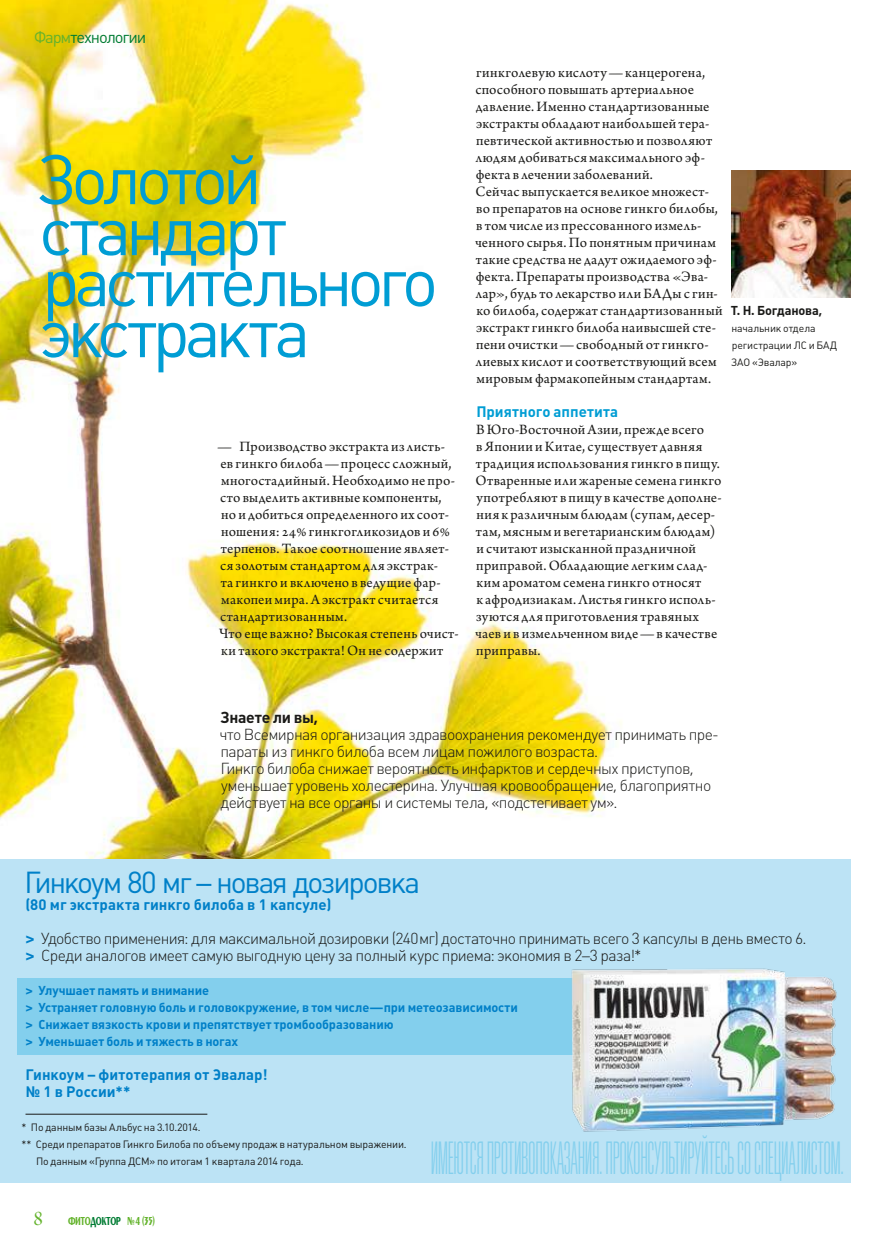
<style>
.page{position:relative;width:893px;height:1259px;background:#fff}
.page>*{position:absolute;margin:0;border:0;box-sizing:border-box;transform-origin:0 0}
.t1{font:69px/51px "Plumb C";letter-spacing:-.075em;color:#009dd4}
.t2{font:100 ultra-condensed 45px "Partner";letter-spacing:-.005em;color:#83cfed;scale:.7 1}
.t3{font:30px "Plumb C";letter-spacing:-.075em;color:#0080c8}
.t4{font:16.5px "Plumb C";letter-spacing:-.07em;color:#007c33}
.t5{font:15.75px/17px "Plumb Light C";letter-spacing:-.04em;color:#1a1a18}
.t6{font:700 15.75px "Plumb C";letter-spacing:-.025em;color:#1a1a18}
.t7{font:15px/17px "Arno Pro";letter-spacing:.02em;color:#1a1a18}
.t8{font:700 15px/17px "Plumb C";color:#0080c8}
.t9{font:700 15px "Plumb C";letter-spacing:.005em;color:#009dd4}
.t10{font:700 12.75px/17px "Plumb C";letter-spacing:-.01em;color:#0080c8}
.t11{font:700 12.75px "Plumb C";letter-spacing:-.015em;color:#1a1a18}
.t12{font:12px "Penta Bold C";letter-spacing:-.04em;color:#64b32c;scale:.64 1}
.t13{font:10.5px/17px "Plumb C";letter-spacing:-.015em;color:#1a1a18}
.s1{color:#64b32c}
.s2{font-family:"Plumb C";font-weight:700;color:#0080c8}
.s3{font-family:"Arno Pro Display";font-size:24px}
.s4{color:#007c33}
</style>
<div class="page">
<img style="left:0;top:0;width:622px;height:859px">
<div style="left:0;top:859px;width:850px;height:323px;background:#bce3f5"></div>
<div style="left:17px;top:978px;width:629px;height:76px;background:#83cfed"></div>
<img style="left:731px;top:170px;width:119px;height:128px">
<hr style="left:26px;top:1114px;width:181px;height:1px;background:#1a1a18">
<img style="left:556px;top:968px;width:281px;height:164px">
<p class="t4" style="left:34px;top:27px;width:114px"><span class="s1">Фарм</span>технологии</p>
<h1 class="t1" style="left:37px;top:154px;width:403px">Золотой стандарт растительного экстракта</h1>
<p class="t7" style="left:217px;top:439px;width:243px">— Производство экстракта из листь&shy;ев гинкго билоба—процесс сложный, многостадийный. Необходимо не про&shy;сто выделить активные компоненты,<br>но и добиться определенного их соот&shy;ношения: 24% гинкгогликозидов и 6% терпенов. Такое соотношение являет&shy;ся золотым стандартом для экстрак-<br>та гинкго и включено в ведущие фар&shy;макопеи мира. А экстракт считается стандартизованным.<br>Что еще важно? Высокая степень очист&shy;ки такого экстракта! Он не содержит</p>
<p class="t7" style="left:475px;top:64px;width:249px">гинкголевую кислоту—канцерогена, способного повышать артериальное давление. Именно стандартизованные экстракты обладают наибольшей тера&shy;певтической активностью и позволяют людям добиваться максимального эф&shy;фекта в лечении заболеваний.<br>Сейчас выпускается великое множест&shy;во препаратов на основе гинкго билобы, в том числе из прессованного измель&shy;ченного сырья. По понятным причинам такие средства не дадут ожидаемого эф&shy;фекта. Препараты производства «Эва&shy;лар», будь то лекарство или БАДы с гин&shy;ко билоба, содержат стандартизованный экстракт гинкго билоба наивысшей сте&shy;пени очистки—свободный от гинкго&shy;лиевых кислот и соответствующий всем мировым фармакопейным стандартам.</p>
<p class="t9" style="left:476px;top:403px;width:143px">Приятного аппетита</p>
<p class="t7" style="left:475px;top:422px;width:248px">В Юго-Восточной Азии, прежде всего<br>в Японии и Китае, существует давняя традиция использования гинкго в пищу.<br>Отваренные или жареные семена гинкго употребляют в пищу в качестве дополне&shy;ния к различным блюдам (супам, десер&shy;там, мясным и вегетарианским блюдам) и считают изысканной праздничной приправой. Обладающие легким слад&shy;ким ароматом семена гинкго относят<br>к афродизиакам. Листья гинкго исполь&shy;зуются для приготовления травяных чаев и в измельченном виде—в качестве приправы.</p>
<p class="t11" style="left:731px;top:303px;width:93px">Т. Н. Богданова,</p>
<p class="t13" style="left:731px;top:319px;width:108px">начальник отдела регистрации ЛС и БАД<br>ЗАО «Эвалар»</p>
<p class="t6" style="left:221px;top:708px;width:99px">Знаете ли вы,</p>
<p class="t5" style="left:219px;top:726px;width:501px">что Всемирная организация здравоохранения рекомендует принимать пре&shy;параты из гинкго билоба всем лицам пожилого возраста.<br>Гинкго билоба снижает вероятность инфарктов и сердечных приступов, уменьшает уровень холестерина. Улучшая кровообращение, благоприятно действует на все органы и системы тела, «подстегивает ум».</p>
<h3 class="t3" style="left:24px;top:865px;width:398px">Гинкоум 80 мг – новая дозировка</h3>
<p class="t8" style="left:25px;top:896px;width:307px">(80 мг экстракта гинкго билоба в 1 капсуле)</p>
<p class="t5" style="left:26px;top:930px;width:782px"><span class="s2">&gt;</span> Удобство применения: для максимальной дозировки (240мг) достаточно принимать всего 3 капсулы в день вместо 6. <span class="s2">&gt;</span> Среди аналогов имеет самую выгодную цену за полный курс приема: экономия в 2–3 раза!*</p>
<p class="t10" style="left:26px;top:982px;width:493px">&gt; Улучшает память и внимание<br>&gt; Устраняет головную боль и головокружение, в том числе—при метеозависимости &gt; Снижает вязкость крови и препятствует тромбообразованию<br>&gt; Уменьшает боль и тяжесть в ногах</p>
<p class="t8" style="left:26px;top:1066px;width:244px">Гинкоум – фитотерапия от Эвалар! № 1 в России**</p>
<p class="t13" style="left:22px;top:1119px;width:181px">* По данным базы Альбус на 3.10.2014.</p>
<p class="t13" style="left:22px;top:1136px;width:387px">** Среди препаратов Гинкго Билоба по объему продаж в натуральном выражении.</p>
<p class="t13" style="left:36px;top:1153px;width:269px">По данным «Группа ДСМ» по итогам 1 квартала 2014 года.</p>
<p class="t12" style="left:34px;top:1214px;width:191px"><span class="s3">8</span> ФИТО<span class="s4">ДОКТОР</span> №4 (35)</p>
<h2 class="t2" style="left:431px;top:1132px;width:592px">ИМЕЮТСЯ ПРОТИВОПОКАЗАНИЯ. ПРОКОНСУЛЬТИРУЙТЕСЬ СО СПЕЦИАЛИСТОМ.</h2>
</div>
